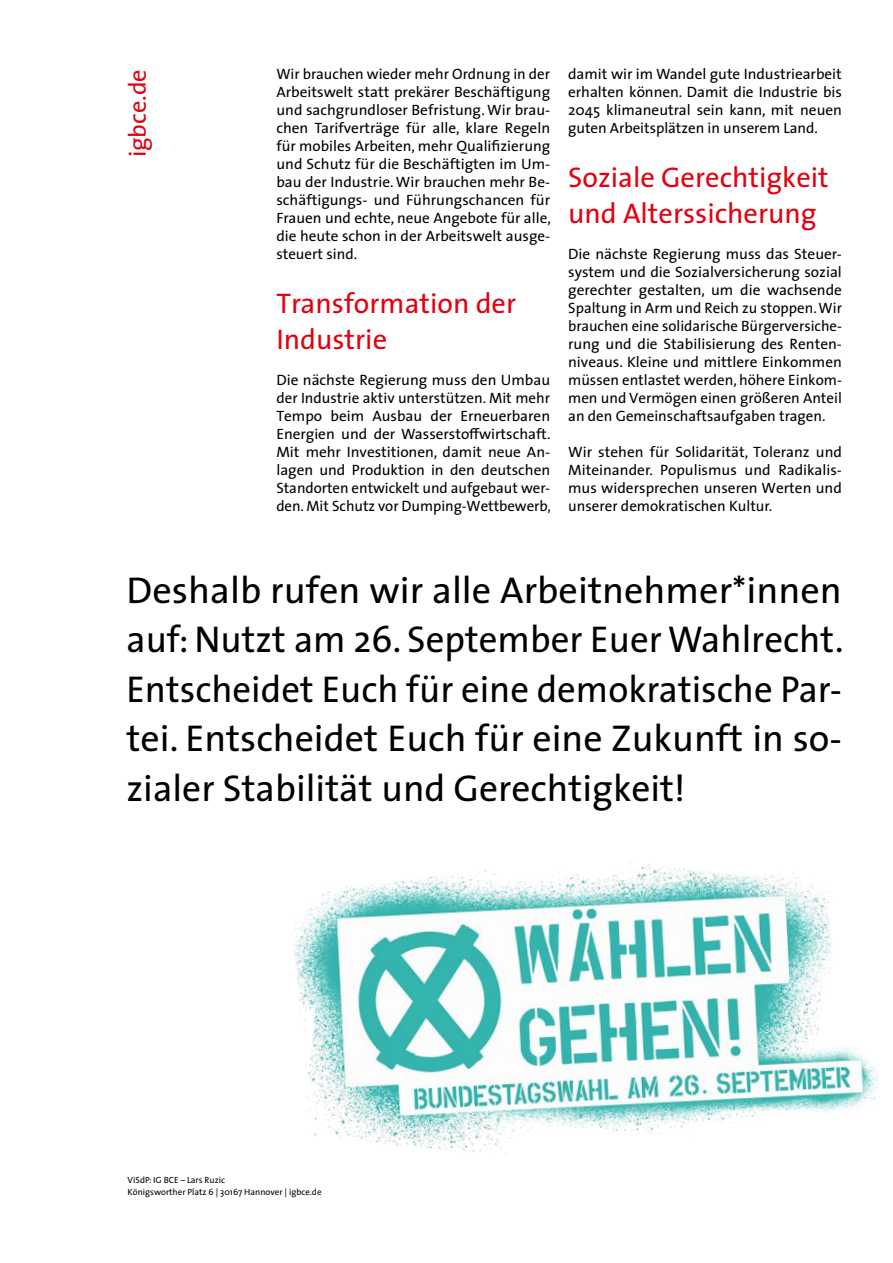
<style>
.page{position:relative;width:893px;height:1263px;background:#fff}
.page>*{position:absolute;margin:0;border:0;box-sizing:border-box;transform-origin:0 0}
.t1{font:37.5px/49.5px "The Sans";color:#000;text-align:justify}
.t2{font:28.5px/36px "The Sans";color:#e3000f}
.t3{font:24.45px "The Sans";color:#e3000f}
.t4{font:15px/18px "The Sans";color:#000;text-align:justify}
.t5{font:9px/12px "The Sans";color:#000}
</style>
<div class="page">
<img style="left:293px;top:862px;width:585px;height:293px">
<h3 class="t3" style="left:117px;top:157px;width:90px;rotate:-90deg">igbce.de</h3>
<p class="t4" style="left:276px;top:64px;width:276px">Wir brauchen wieder mehr Ordnung in der Arbeitswelt statt prekärer Beschäftigung und sachgrundloser Befristung. Wir brau&shy;chen Tarifverträge für alle, klare Regeln für mobiles Arbeiten, mehr Qualifizierung und Schutz für die Beschäftigten im Um&shy;bau der Industrie. Wir brauchen mehr Be&shy;schäftigungs- und Führungschancen für Frauen und echte, neue Angebote für alle, die heute schon in der Arbeitswelt ausge&shy;steuert sind.</p>
<h2 class="t2" style="left:276px;top:285px;width:241px">Transformation der<br>Industrie</h2>
<p class="t4" style="left:276px;top:370px;width:276px">Die nächste Regierung muss den Umbau der Industrie aktiv unterstützen. Mit mehr Tempo beim Ausbau der Erneuerbaren Energien und der Wasserstoffwirtschaft.<br>Mit mehr Investitionen, damit neue An&shy;lagen und Produktion in den deutschen Standorten entwickelt und aufgebaut wer&shy;den. Mit Schutz vor Dumping-Wettbewerb,</p>
<p class="t4" style="left:568px;top:64px;width:275px">damit wir im Wandel gute Industriearbeit erhalten können. Damit die Industrie bis 2045 klimaneutral sein kann, mit neuen guten Arbeitsplätzen in unserem Land.</p>
<h2 class="t2" style="left:568px;top:159px;width:262px">Soziale Gerechtigkeit und Alterssicherung</h2>
<p class="t4" style="left:568px;top:244px;width:275px">Die nächste Regierung muss das Steuer&shy;system und die Sozialversicherung sozial gerechter gestalten, um die wachsende Spaltung in Arm und Reich zu stoppen. Wir brauchen eine solidarische Bürgerversiche&shy;rung und die Stabilisierung des Renten&shy;niveaus. Kleine und mittlere Einkommen müssen entlastet werden, höhere Einkom&shy;men und Vermögen einen größeren Anteil an den Gemeinschaftsaufgaben tragen.</p>
<p class="t4" style="left:568px;top:442px;width:275px">Wir stehen für Solidarität, Toleranz und Miteinander. Populismus und Radikalis&shy;mus widersprechen unseren Werten und unserer demokratischen Kultur.</p>
<h1 class="t1" style="left:126px;top:564px;width:718px">Deshalb rufen wir alle Arbeitnehmer*innen auf: Nutzt am 26. September Euer Wahlrecht.<br>Entscheidet Euch für eine demokratische Par&shy;tei. Entscheidet Euch für eine Zukunft in so&shy;zialer Stabilität und Gerechtigkeit!</h1>
<p class="t5" style="left:128px;top:1174px;width:195px">ViSdP: IG BCE – Lars Ruzic<br>Königsworther Platz 6 | 30167 Hannover | igbce.de</p>
</div>
